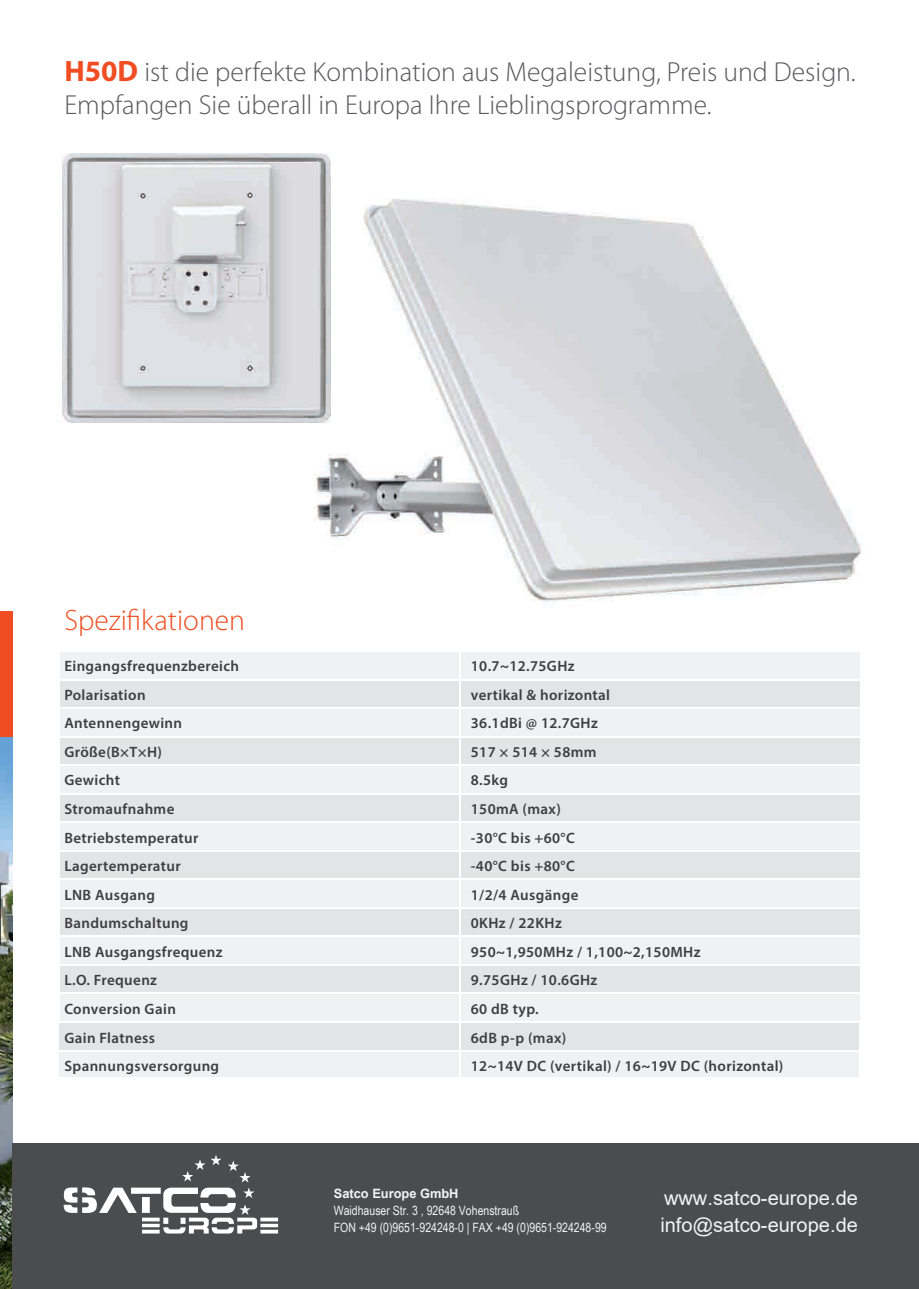
<style>
.page{position:relative;width:919px;height:1289px;background:#fff}
.page>*{position:absolute;margin:0;border:0;box-sizing:border-box;transform-origin:0 0}
.t1{font:300 29.55px "Myriad Pro";color:#f04d22}
.t2{font:300 27.6px/33.2px "Myriad Pro";color:#5a5a5d}
.t3{font:20.1px/26.7px "Arial";color:#f2f3f4}
.t4{font:600 15px/28.5px "Myriad Pro";letter-spacing:.025em;color:#3e3e3f}
.t5{font:12.75px/17.1px "Arial Narrow";color:#f2f3f4}
.t6{font:700 12.75px "Arial";color:#f2f3f4}
.s1{font-weight:700;font-size:29.55px;color:#f04d22}
</style>
<div class="page">
<img style="left:0;top:736px;width:13px;height:552px">
<div style="left:0;top:611px;width:13px;height:125px;background:#f04d22"></div>
<div style="left:60px;top:1021px;width:798px;height:29px;background:#e3e4e6"></div>
<div style="left:60px;top:1050px;width:798px;height:28px;background:#f0f1f2"></div>
<hr style="left:59px;top:1049px;width:799px;height:2px;background:#fff">
<div style="left:13px;top:1143px;width:905px;height:145px;background:#4b4c4d"></div>
<svg style="left:64px;top:1155px;width:214px;height:78px"></svg>
<div style="left:60px;top:736px;width:799px;height:29px;background:#e3e4e6"></div>
<div style="left:60px;top:679px;width:799px;height:29px;background:#e3e4e6"></div>
<div style="left:60px;top:765px;width:799px;height:28px;background:#f0f1f2"></div>
<div style="left:60px;top:708px;width:799px;height:28px;background:#f0f1f2"></div>
<div style="left:60px;top:650px;width:799px;height:29px;background:#f0f1f2"></div>
<div style="left:60px;top:793px;width:799px;height:29px;background:#e3e4e6"></div>
<div style="left:60px;top:822px;width:799px;height:28px;background:#f0f1f2"></div>
<div style="left:60px;top:850px;width:799px;height:29px;background:#e3e4e6"></div>
<div style="left:60px;top:879px;width:799px;height:28px;background:#f0f1f2"></div>
<div style="left:60px;top:907px;width:799px;height:29px;background:#e3e4e6"></div>
<div style="left:60px;top:936px;width:799px;height:28px;background:#f0f1f2"></div>
<div style="left:60px;top:964px;width:799px;height:29px;background:#e3e4e6"></div>
<hr style="left:59px;top:764px;width:800px;height:2px;background:#fff">
<hr style="left:59px;top:736px;width:800px;height:1px;background:#fff">
<hr style="left:59px;top:679px;width:800px;height:1px;background:#fff">
<hr style="left:59px;top:650px;width:800px;height:1px;background:#fff">
<hr style="left:59px;top:793px;width:800px;height:1px;background:#fff">
<hr style="left:59px;top:821px;width:800px;height:2px;background:#fff">
<hr style="left:59px;top:850px;width:800px;height:1px;background:#fff">
<hr style="left:59px;top:878px;width:800px;height:2px;background:#fff">
<hr style="left:59px;top:907px;width:800px;height:1px;background:#fff">
<hr style="left:59px;top:935px;width:800px;height:2px;background:#fff">
<hr style="left:59px;top:964px;width:800px;height:1px;background:#fff">
<div style="left:60px;top:993px;width:799px;height:28px;background:#f0f1f2"></div>
<hr style="left:59px;top:992px;width:800px;height:1px;background:#fff">
<hr style="left:59px;top:1020px;width:800px;height:2px;background:#fff">
<hr style="left:59px;top:707px;width:800px;height:2px;background:#fff">
<hr style="left:459px;top:650px;width:1px;height:428px;background:#fff">
<hr style="left:58px;top:1077px;width:799px;height:1px;background:#fff">
<img style="left:63px;top:153px;width:160px;height:269px">
<img style="left:223px;top:153px;width:107px;height:161px">
<img style="left:223px;top:314px;width:85px;height:108px">
<img style="left:308px;top:176px;width:554px;height:426px">
<img style="left:308px;top:176px;width:22px;height:246px">
<h2 class="t2" style="left:64px;top:55px;width:792px"><span class="s1">H50D</span> ist die perfekte Kombination aus Megaleistung, Preis und Design.<br>Empfangen Sie überall in Europa Ihre Lieblingsprogramme.</h2>
<h1 class="t1" style="left:64px;top:604px;width:182px">Spezifikationen</h1>
<p class="t4" style="left:64px;top:651px;width:176px">Eingangsfrequenzbereich<br>Polarisation<br>Antennengewinn<br>Größe(B×T×H)<br>Gewicht<br>Stromaufnahme<br>Betriebstemperatur<br>Lagertemperatur<br>LNB Ausgang<br>Bandumschaltung<br>LNB Ausgangsfrequenz<br>L.O. Frequenz<br>Conversion Gain<br>Gain Flatness<br>Spannungsversorgung</p>
<p class="t4" style="left:471px;top:651px;width:314px">10.7~12.75GHz<br>vertikal &amp; horizontal<br>36.1dBi @ 12.7GHz<br>517 × 514 × 58mm<br>8.5kg<br>150mA (max)<br>-30°C bis +60°C<br>-40°C bis +80°C<br>1/2/4 Ausgänge<br>0KHz / 22KHz<br>950~1,950MHz / 1,100~2,150MHz<br>9.75GHz / 10.6GHz<br>60 dB typ.<br>6dB p-p (max)<br>12~14V DC (vertikal) / 16~19V DC (horizontal)</p>
<p class="t6" style="left:334px;top:1184px;width:126px">Satco Europe GmbH</p>
<p class="t5" style="left:334px;top:1201px;width:274px">Waidhauser Str. 3 , 92648 Vohenstrauß<br>FON +49 (0)9651-924248-0 | FAX +49 (0)9651-924248-99</p>
<h3 class="t3" style="left:660px;top:1184px;width:199px">www.satco-europe.de info@satco-europe.de</h3>
</div>
